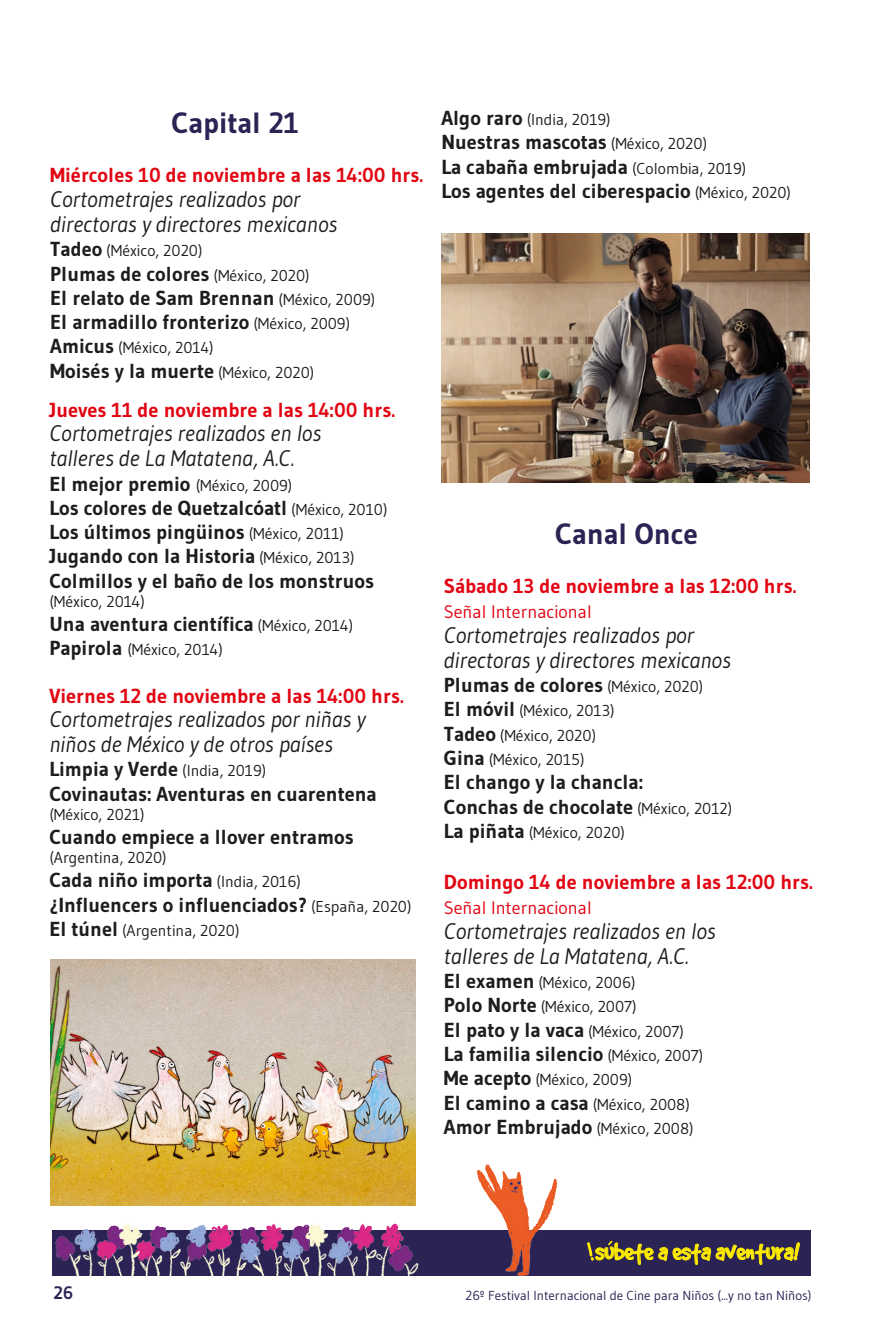
<style>
.page{position:relative;width:893px;height:1340px;background:#fff}
.page>*{position:absolute;margin:0;border:0;box-sizing:border-box;transform-origin:0 0}
.t1{font:700 29.25px "Gudea";color:#2b2354}
.t2{font:26.55px "Good Dog Plain";color:#ffec00}
.t3{font:italic 22.5px/24.8px "Gudea";color:#1d1d1b}
.t4{font:700 20.25px/24.3px "Gudea";color:#1d1d1b}
.t5{font:700 20.25px/38.9px "Gudea";color:#e20613}
.t6{font:18px "Gudea";color:#e20613}
.t7{font:700 18px "Gudea";color:#2b2354}
.t8{font:15.75px/24.3px "Gudea";color:#1d1d1b}
.t9{font:13.05px "Gudea";color:#2b2354}
.s1{font-weight:700;font-size:20.25px}
.s2{font-weight:400;font-size:15.75px}
.s3{color:#1d1d1b}
.s4{font-weight:400;font-size:15.75px;color:#1d1d1b}
</style>
<div class="page">
<img style="left:109px;top:1223px;width:290px;height:6px">
<img style="left:473px;top:1164px;width:85px;height:112px">
<svg style="left:52px;top:1229px;width:759px;height:46px;background:#573f6c"></svg>
<svg style="left:587px;top:1240px;width:213px;height:24px;background:#584e41"></svg>
<img style="left:441px;top:233px;width:368px;height:249px">
<img style="left:51px;top:959px;width:364px;height:246px">
<h1 class="t1" style="left:171px;top:104px;width:129px">Capital 21</h1>
<p class="t5" style="left:50px;top:156px;width:374px">Miércoles 10 de noviembre a las 14:00 hrs.</p>
<p class="t3" style="left:50px;top:186px;width:289px">Cortometrajes realizados por directoras y directores mexicanos</p>
<p class="t8" style="left:50px;top:238px;width:154px"><span class="s1">Tadeo</span> (México, 2020)</p>
<p class="t4" style="left:50px;top:261px;width:327px">Plumas de colores <span class="s2">(México, 2020)<br></span>El relato de Sam Brennan <span class="s2">(México, 2009)<br></span>El armadillo fronterizo <span class="s2">(México, 2009)</span></p>
<p class="t8" style="left:50px;top:335px;width:165px"><span class="s1">Amicus</span> (México, 2014)</p>
<p class="t5" style="left:49px;top:351px;width:347px"><span class="s3">Moisés y la muerte</span> <span class="s4">(México, 2020)<br></span>Jueves 11 de noviembre a las 14:00 hrs.</p>
<p class="t3" style="left:49px;top:421px;width:273px">Cortometrajes realizados en los talleres de La Matatena, A.C.</p>
<p class="t4" style="left:49px;top:471px;width:339px">El mejor premio <span class="s2">(México, 2009)<br></span>Los colores de Quetzalcóatl <span class="s2">(México, 2010)<br></span>Los últimos pingüinos <span class="s2">(México, 2011)<br></span>Jugando con la Historia <span class="s2">(México, 2013)<br></span>Colmillos y el baño de los monstruos</p>
<p class="t8" style="left:49px;top:588px;width:97px">(México, 2014)</p>
<p class="t4" style="left:49px;top:611px;width:305px">Una aventura científica <span class="s2">(México, 2014)</span></p>
<p class="t8" style="left:49px;top:637px;width:175px"><span class="s1">Papirola</span> (México, 2014)</p>
<p class="t5" style="left:49px;top:676px;width:356px">Viernes 12 de noviembre a las 14:00 hrs.</p>
<p class="t3" style="left:49px;top:706px;width:318px">Cortometrajes realizados por niñas y niños de México y de otros países</p>
<p class="t4" style="left:49px;top:757px;width:329px">Limpia y Verde <span class="s2">(India, 2019)<br></span>Covinautas: Aventuras en cuarentena</p>
<p class="t8" style="left:49px;top:801px;width:97px">(México, 2021)</p>
<p class="t4" style="left:49px;top:824px;width:306px">Cuando empiece a llover entramos</p>
<p class="t8" style="left:49px;top:845px;width:119px">(Argentina, 2020)</p>
<p class="t4" style="left:49px;top:867px;width:364px">Cada niño importa <span class="s2">(India, 2016) </span>¿Influencers o influenciados? <span class="s2">(España, 2020)</span></p>
<p class="t8" style="left:49px;top:917px;width:192px"><span class="s1">El túnel</span> (Argentina, 2020)</p>
<p class="t8" style="left:441px;top:107px;width:171px"><span class="s1">Algo raro</span> (India, 2019)</p>
<p class="t4" style="left:441px;top:130px;width:351px">Nuestras mascotas <span class="s2">(México, 2020)<br></span>La cabaña embrujada <span class="s2">(Colombia, 2019)<br></span>Los agentes del ciberespacio <span class="s2">(México, 2020)</span></p>
<h1 class="t1" style="left:555px;top:515px;width:144px">Canal Once</h1>
<p class="t5" style="left:444px;top:567px;width:354px">Sábado 13 de noviembre a las 12:00 hrs.</p>
<p class="t6" style="left:444px;top:600px;width:149px">Señal Internacional</p>
<p class="t3" style="left:444px;top:622px;width:289px">Cortometrajes realizados por directoras y directores mexicanos</p>
<p class="t4" style="left:444px;top:672px;width:261px">Plumas de colores <span class="s2">(México, 2020)</span></p>
<p class="t8" style="left:444px;top:698px;width:172px"><span class="s1">El móvil</span> (México, 2013)<br><span class="s1">Tadeo</span> (México, 2020)<br><span class="s1">Gina</span> (México, 2015)</p>
<p class="t4" style="left:444px;top:770px;width:290px">El chango y la chancla:<br>Conchas de chocolate <span class="s2">(México, 2012)</span></p>
<p class="t8" style="left:444px;top:820px;width:182px"><span class="s1">La piñata</span> (México, 2020)</p>
<p class="t5" style="left:444px;top:862px;width:370px">Domingo 14 de noviembre a las 12:00 hrs.</p>
<p class="t6" style="left:444px;top:896px;width:149px">Señal Internacional</p>
<p class="t3" style="left:444px;top:918px;width:273px">Cortometrajes realizados en los talleres de La Matatena, A.C.</p>
<p class="t8" style="left:444px;top:970px;width:194px"><span class="s1">El examen</span> (México, 2006)<br><span class="s1">Polo Norte</span> (México, 2007)</p>
<p class="t4" style="left:444px;top:1017px;width:261px">El pato y la vaca <span class="s2">(México, 2007)<br></span>La familia silencio <span class="s2">(México, 2007)</span></p>
<p class="t8" style="left:444px;top:1067px;width:190px"><span class="s1">Me acepto</span> (México, 2009)</p>
<p class="t4" style="left:444px;top:1090px;width:251px">El camino a casa <span class="s2">(México, 2008)<br></span>Amor Embrujado <span class="s2">(México, 2008)</span></p>
<h2 class="t2" style="left:595px;top:1238px;width:206px">subete a esta aventura!</h2>
<p class="t7" style="left:54px;top:1281px;width:21px">26</p>
<p class="t9" style="left:466px;top:1287px;width:347px">26º Festival Internacional de Cine para Niños (...y no tan Niños)</p>
</div>
